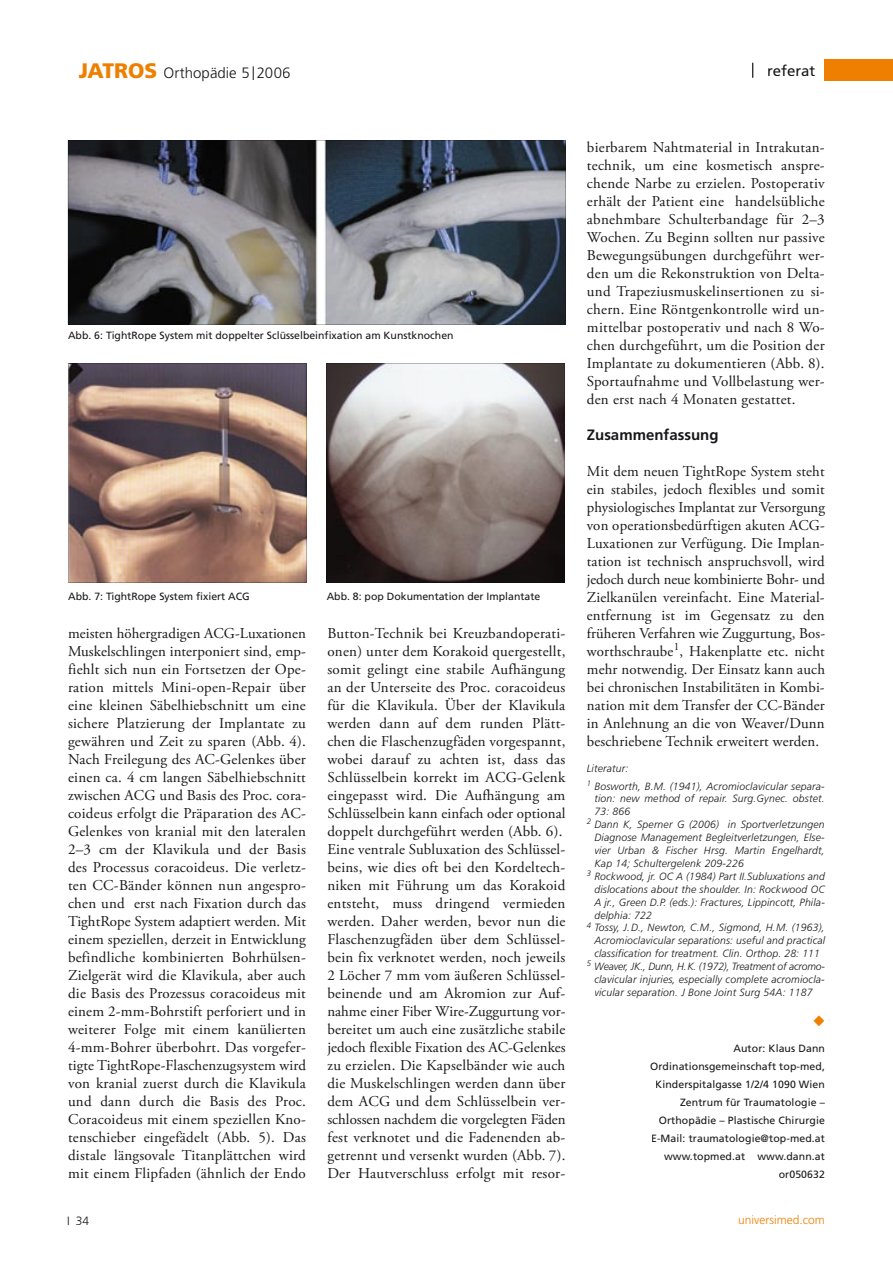
<style>
.page{position:relative;width:893px;height:1263px;background:#fff}
.page>*{position:absolute;margin:0;border:0;box-sizing:border-box;transform-origin:0 0}
.t1{font:15px/18px "Adobe Garamond Pro";letter-spacing:.015em;color:#1a171b;text-align:justify}
.t2{font:300 15px "Frutiger LT Std";color:#1a171b}
.t3{font:700 15px "Frutiger LT Std";color:#1a171b}
.t4{font:15px "Frutiger LT Std";color:#1a171b}
.t5{font:300 12px "Frutiger LT Std";color:#ee7f00}
.t6{font:300 12px "Frutiger LT Std";color:#1a171b}
.t7{font:italic 300 10.5px/17.4px "Frutiger LT Std";letter-spacing:.02em;color:#1a171b}
.t8{font:10.5px/18px "Frutiger LT Std";letter-spacing:.01em;color:#1a171b;text-align:right}
.t9{font:italic 300 10.5px "Frutiger LT Std";letter-spacing:-.01em;color:#1a171b}
.s1{font-weight:900;font-size:21px;color:#ee7f00}
.s2{font-size:19.5px}
</style>
<div class="page">
<div style="left:825px;top:60px;width:68px;height:21px;background:#ee7f00"></div>
<svg style="left:118px;top:187px;width:398px;height:91px;background:#7f8084"></svg>
<img style="left:68px;top:140px;width:498px;height:47px">
<img style="left:68px;top:186px;width:50px;height:139px">
<img style="left:516px;top:186px;width:50px;height:139px">
<img style="left:118px;top:278px;width:398px;height:47px">
<svg style="left:116px;top:408px;width:142px;height:130px;background:#967a6e"></svg>
<img style="left:68px;top:364px;width:238px;height:44px">
<img style="left:68px;top:407px;width:48px;height:176px">
<img style="left:258px;top:407px;width:48px;height:176px">
<img style="left:115px;top:538px;width:144px;height:45px">
<svg style="left:375px;top:408px;width:142px;height:131px;background:#a1958f"></svg>
<img style="left:327px;top:364px;width:238px;height:44px">
<img style="left:327px;top:407px;width:48px;height:176px">
<img style="left:517px;top:407px;width:48px;height:176px">
<img style="left:374px;top:539px;width:143px;height:44px">
<p class="t2" style="left:79px;top:65px;width:213px"><span class="s1">JATROS</span> Orthopädie 5 <span class="s2">I</span> 2006</p>
<p class="t4" style="left:751px;top:62px;width:66px">| referat</p>
<p class="t8" style="left:68px;top:327px;width:387px">Abb. 6: TightRope System mit doppelter Sclüsselbeinfixation am Kunstknochen</p>
<p class="t8" style="left:68px;top:587px;width:183px">Abb. 7: TightRope System fixiert ACG</p>
<p class="t8" style="left:327px;top:587px;width:215px">Abb. 8: pop Dokumentation der Implantate</p>
<p class="t1" style="left:68px;top:624px;width:240px">meisten höhergradigen ACG-Luxationen Muskelschlingen interponiert sind, emp&shy;fiehlt sich nun ein Fortsetzen der Ope&shy;ration mittels Mini-open-Repair über eine kleinen Säbelhiebschnitt um eine sichere Platzierung der Implantate zu gewähren und Zeit zu sparen (Abb. 4).<br>Nach Freilegung des AC-Gelenkes über einen ca. 4 cm langen Säbelhiebschnitt zwischen ACG und Basis des Proc. cora&shy;coideus erfolgt die Präparation des AC-Gelenkes von kranial mit den lateralen 2–3 cm der Klavikula und der Basis des Processus coracoideus. Die verletz&shy;ten CC-Bänder können nun angespro&shy;chen und erst nach Fixation durch das TightRope System adaptiert werden. Mit einem speziellen, derzeit in Entwicklung befindliche kombinierten Bohrhülsen-Zielgerät wird die Klavikula, aber auch die Basis des Prozessus coracoideus mit einem 2-mm-Bohrstift perforiert und in weiterer Folge mit einem kanü lierten 4-mm-Bohrer überbohrt. Das vorge fer&shy;tigte TightRope-Flaschenzugsystem wird von kranial zuerst durch die Kla vikula und dann durch die Basis des Proc.<br>Coracoideus mit einem speziellen Kno&shy;tenschieber eingefädelt (Abb. 5). Das distale längsovale Titanplättchen wird mit einem Flipfaden (ähnlich der Endo</p>
<p class="t1" style="left:327px;top:624px;width:240px;text-align:left">Button-Technik bei Kreuzbandoperati&shy;onen) unter dem Korakoid quergestellt, somit gelingt eine stabile Aufhängung an der Unterseite des Proc. coracoideus für die Klavikula. Über der Klavikula werden dann auf dem runden Plätt - chen die Flaschenzugfäden vorgespannt, wobei darauf zu achten ist, dass das Schlüsselbein korrekt im ACG-Gelenk ein gepasst wird. Die Aufhängung am Schlüsselbein kann einfach oder optional doppelt durchgeführt werden (Abb. 6).<br>Eine ventrale Subluxation des Schlüssel&shy;beins, wie dies oft bei den Kordeltech&shy;niken mit Führung um das Korakoid entsteht, muss dringend vermieden werden. Daher werden, bevor nun die Flaschenzugfäden über dem Schlüssel&shy;bein fix verknotet werden, noch jeweils 2 Löcher 7 mm vom äußeren Schlüssel&shy;beinende und am Akromion zur Auf&shy;nahme einer Fiber Wire-Zuggurtung vor&shy;bereitet um auch eine zusätzliche stabile jedoch flexible Fixation des AC-Gelenkes zu erzielen. Die Kapselbänder wie auch die Muskelschlingen werden dann über dem ACG und dem Schlüsselbein ver&shy;schlossen nachdem die vorgelegten Fäden fest verknotet und die Fadenenden ab&shy;getrennt und versenkt wurden (Abb. 7).<br>Der Hautverschluss erfolgt mit resor-</p>
<p class="t1" style="left:587px;top:138px;width:239px">bierbarem Nahtmaterial in Intrakutan&shy;technik, um eine kosmetisch anspre&shy;chende Narbe zu erzielen. Postoperativ erhält der Patient eine handelsübliche abnehmbare Schulterbandage für 2–3<br>Wochen. Zu Beginn sollten nur passive Bewegungs übungen durchgeführt wer&shy;den um die Rekonstruktion von Delta&shy;und Trapeziusmuskelinsertionen zu si&shy;chern. Eine Röntgenkontrolle wird un&shy;mittelbar postoperativ und nach 8 Wo&shy;chen durchgeführt, um die Position der Implantate zu dokumentieren (Abb. 8).<br>Sportaufnahme und Vollbelastung wer&shy;den erst nach 4 Monaten gestattet.</p>
<p class="t3" style="left:587px;top:426px;width:133px">Zusammenfassung</p>
<p class="t1" style="left:587px;top:462px;width:240px">Mit dem neuen TightRope System steht ein stabiles, jedoch flexibles und somit physiologisches Implantat zur Versorgung von operationsbedürftigen akuten ACG-Luxationen zur Verfügung. Die Implan&shy;tation ist technisch anspruchsvoll, wird jedoch durch neue kombinierte Bohr- und Zielkanülen vereinfacht. Eine Material&shy;entfernung ist im Gegensatz zu den früheren Verfahren wie Zuggurtung, Bos&shy;worthschraube<sup>1</sup>, Hakenplatte etc. nicht mehr notwendig. Der Einsatz kann auch bei chronischen Instabilitäten in Kombi&shy;nation mit dem Transfer der CC-Bänder in Anlehnung an die von Weaver/Dunn beschriebene Technik erweitert werden.</p>
<p class="t7" style="left:587px;top:760px;width:239px">Literatur:<br><sup>1</sup> Bosworth, B.M. (1941), Acromioclavicular separa-</p>
<p class="t7" style="left:594px;top:790px;width:232px">tion: new method of repair. Surg.Gynec. obstet.</p>
<p class="t7" style="left:594px;top:803px;width:37px">73: 866</p>
<p class="t7" style="left:587px;top:816px;width:239px"><sup>2</sup> Dann K, Sperner G (2006) in Sportverletzungen</p>
<p class="t7" style="left:594px;top:829px;width:232px">Dia gnose Management Begleitverletzungen, Else-</p>
<p class="t7" style="left:594px;top:842px;width:232px">vier Urban &amp; Fischer Hrsg. Martin Engelhardt,</p>
<p class="t7" style="left:594px;top:855px;width:151px">Kap 14; Schultergelenk 209-226</p>
<p class="t7" style="left:587px;top:868px;width:239px"><sup>3</sup> Rockwood, jr. OC A (1984) Part II.Subluxations and</p>
<p class="t7" style="left:594px;top:880px;width:232px">dislocations about the shoulder. In: Rockwood OC</p>
<p class="t7" style="left:594px;top:893px;width:232px">A jr., Green D.P. (eds.): Fractures, Lippincott, Phila-</p>
<p class="t7" style="left:594px;top:906px;width:59px">delphia: 722</p>
<p class="t7" style="left:587px;top:919px;width:239px"><sup>4</sup> Tossy, J.D., Newton, C.M., Sigmond, H.M. (1963),</p>
<p class="t7" style="left:594px;top:932px;width:232px">Acromioclavicular separations: useful and practical</p>
<p class="t7" style="left:594px;top:945px;width:227px">classification for treatment. Clin. Orthop. 28: 111</p>
<p class="t9" style="left:587px;top:960px;width:240px"><sup>5</sup> Weaver, JK., Dunn, H.K. (1972), Treatment of acromo-</p>
<p class="t7" style="left:594px;top:971px;width:232px">clavicular injuries, especially complete acromiocla-</p>
<p class="t7" style="left:594px;top:984px;width:220px">vicular separation. J Bone Joint Surg 54A: 1187</p>
<p class="t8" style="left:650px;top:1039px;width:176px">Autor: Klaus Dann<br>Ordinationsgemeinschaft top-med,<br>Kinderspitalgasse 1/2/4 1090 Wien<br>Zentrum für Traumatologie –<br>Orthopädie – Plastische Chirurgie<br>E-Mail: traumatologie@top-med.at www.topmed.at www.dann.at or050632</p>
<p class="t6" style="left:67px;top:1214px;width:24px">I 34</p>
<p class="t5" style="left:738px;top:1213px;width:88px">universimed.com</p>
</div>
